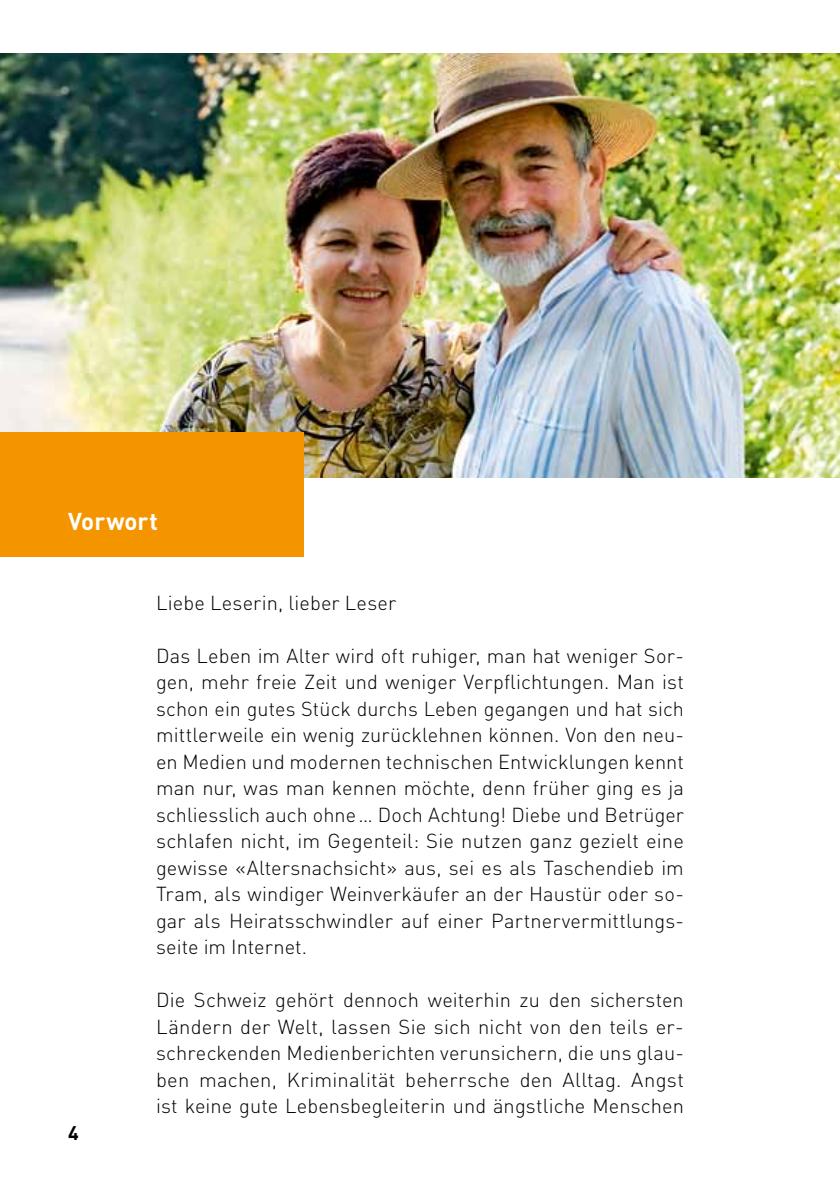
<style>
.page{position:relative;width:840px;height:1191px;background:#fff}
.page>*{position:absolute;margin:0;border:0;box-sizing:border-box;transform-origin:0 0}
.t1{font:700 24px "DIN Pro";color:#fff}
.t2{font:300 20px/26.4px "DIN Pro";letter-spacing:.005em;color:#000;text-align:justify}
.t3{font:700 19.6px "DIN Pro";color:#000}
</style>
<div class="page">
<img style="left:0;top:53px;width:839px;height:424px">
<div style="left:0;top:432px;width:303px;height:124px;background:#f49500"></div>
<p class="t1" style="left:68px;top:505px;width:91px">Vorwort</p>
<p class="t3" style="left:68px;top:1119px;width:12px">4</p>
<p class="t2" style="left:156px;top:588px;width:241px">Liebe Leserin, lieber Leser</p>
<p class="t2" style="left:156px;top:641px;width:529px">Das Leben im Alter wird oft ruhiger, man hat weniger Sor&shy;gen, mehr freie Zeit und weniger Verpflichtungen. Man ist schon ein gutes Stück durchs Leben gegangen und hat sich mittlerweile ein wenig zurücklehnen können. Von den neu&shy;en Medien und modernen technischen Entwicklungen kennt man nur, was man kennen möchte, denn früher ging es ja schliesslich auch ohne… Doch Achtung! Diebe und Betrüger schlafen nicht, im Gegenteil: Sie nutzen ganz gezielt eine gewisse «Altersnachsicht» aus, sei es als Taschendieb im Tram, als windiger Weinverkäufer an der Haustür oder so&shy;gar als Heiratsschwindler auf einer Partnervermittlungs&shy;seite im Internet.</p>
<p class="t2" style="left:156px;top:986px;width:529px">Die Schweiz gehört dennoch weiterhin zu den sichersten Ländern der Welt, lassen Sie sich nicht von den teils er&shy;schreckenden Medienberichten verunsichern, die uns glau&shy;ben machen, Kriminalität beherrsche den Alltag. Angst ist keine gute Lebensbegleiterin und ängstliche Menschen</p>
</div>
